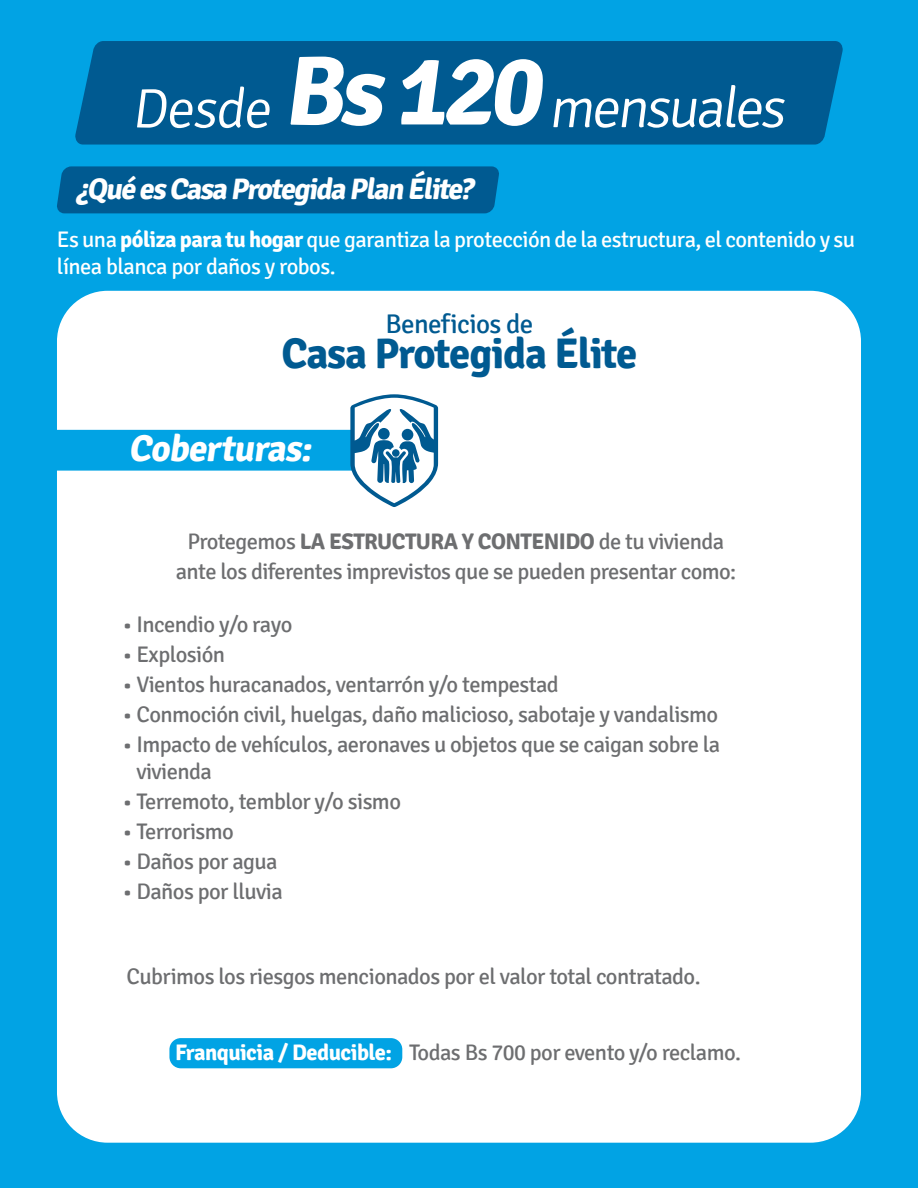
<style>
.page{position:relative;width:918px;height:1188px;background:#01a3e4}
.page>*{position:absolute;margin:0;border:0;box-sizing:border-box;transform-origin:0 0}
.t1{font:300 57.15px "Signika";color:#fff}
.t2{font:700 42.75px "Signika";letter-spacing:-.025em;color:#005a91}
.t3{font:italic 700 37.2px "Signika";color:#fff}
.t4{font:italic 700 29.7px "Signika";color:#fff}
.t5{font:27px "Signika";letter-spacing:-.025em;color:#005a91}
.t6{font:22.5px/27px "Signika";letter-spacing:-.025em;color:#6d6e70}
.t7{font:22.5px/27px "Signika";letter-spacing:-.025em;color:#fff}
.s1{font-size:55.65px}
.s2{font-weight:700;font-size:98.4px}
.s3{font-weight:700}
.s4{font-weight:700;color:#fff}
</style>
<div class="page">
<div style="left:57px;top:291px;width:804px;height:852px;background:#fff;border-radius:51px"></div>
<div style="left:75px;top:41px;width:768px;height:104px;background:#005a91"></div>
<div style="left:57px;top:166px;width:442px;height:47px;background:#005a91"></div>
<svg style="left:57px;top:394px;width:381px;height:113px"></svg>
<div style="left:169px;top:1038px;width:233px;height:30px;background:#01a3e4;border-radius:11px"></div>
<h1 class="t1" style="left:131px;top:77px;width:663px"><span class="s1">Desde</span> <span class="s2">Bs 120</span>mensuales</h1>
<h3 class="t4" style="left:76px;top:171px;width:405px">¿Qué esCasa Protegida Plan Élite?</h3>
<p class="t7" style="left:57px;top:227px;width:800px">Es una <span class="s3">póliza para tu hogar</span> que garantiza la protección de la estructura, el contenido y su línea blanca por daños y robos.</p>
<p class="t5" style="left:385px;top:308px;width:149px">Beneficios de</p>
<h2 class="t2" style="left:281px;top:328px;width:358px">Casa Protegida Élite</h2>
<h3 class="t3" style="left:129px;top:426px;width:191px">Coberturas:</h3>
<p class="t6" style="left:176px;top:527px;width:562px;line-height:30px;text-align:center">Protegemos <span class="s3">LA ESTRUCTURA Y CONTENIDO</span> de tu vivienda ante los diferentes imprevistos que se pueden presentar como:</p>
<p class="t6" style="left:123px;top:611px;width:171px">• Incendio y/o rayo</p>
<p class="t6" style="left:123px;top:641px;width:104px">• Explosión</p>
<p class="t6" style="left:123px;top:671px;width:438px">• Vientos huracanados, ventarrón y/o tempestad</p>
<p class="t6" style="left:123px;top:701px;width:597px">• Conmoción civil, huelgas, daño malicioso, sabotaje y vandalismo</p>
<p class="t6" style="left:136px;top:731px;width:585px;text-indent:-14px">• Impacto de vehículos, aeronaves u objetos que se caigan sobre la vivienda</p>
<p class="t6" style="left:123px;top:788px;width:280px">• Terremoto, temblor y/o sismo</p>
<p class="t6" style="left:123px;top:818px;width:113px">• Terrorismo</p>
<p class="t6" style="left:123px;top:848px;width:157px">• Daños por agua</p>
<p class="t6" style="left:123px;top:878px;width:162px">• Daños por lluvia</p>
<p class="t6" style="left:127px;top:963px;width:575px">Cubrimos los riesgos mencionados por el valor total contratado.</p>
<p class="t6" style="left:175px;top:1039px;width:568px"><span class="s4">Franquicia / Deducible:</span> Todas Bs 700 por evento y/o reclamo.</p>
</div>
